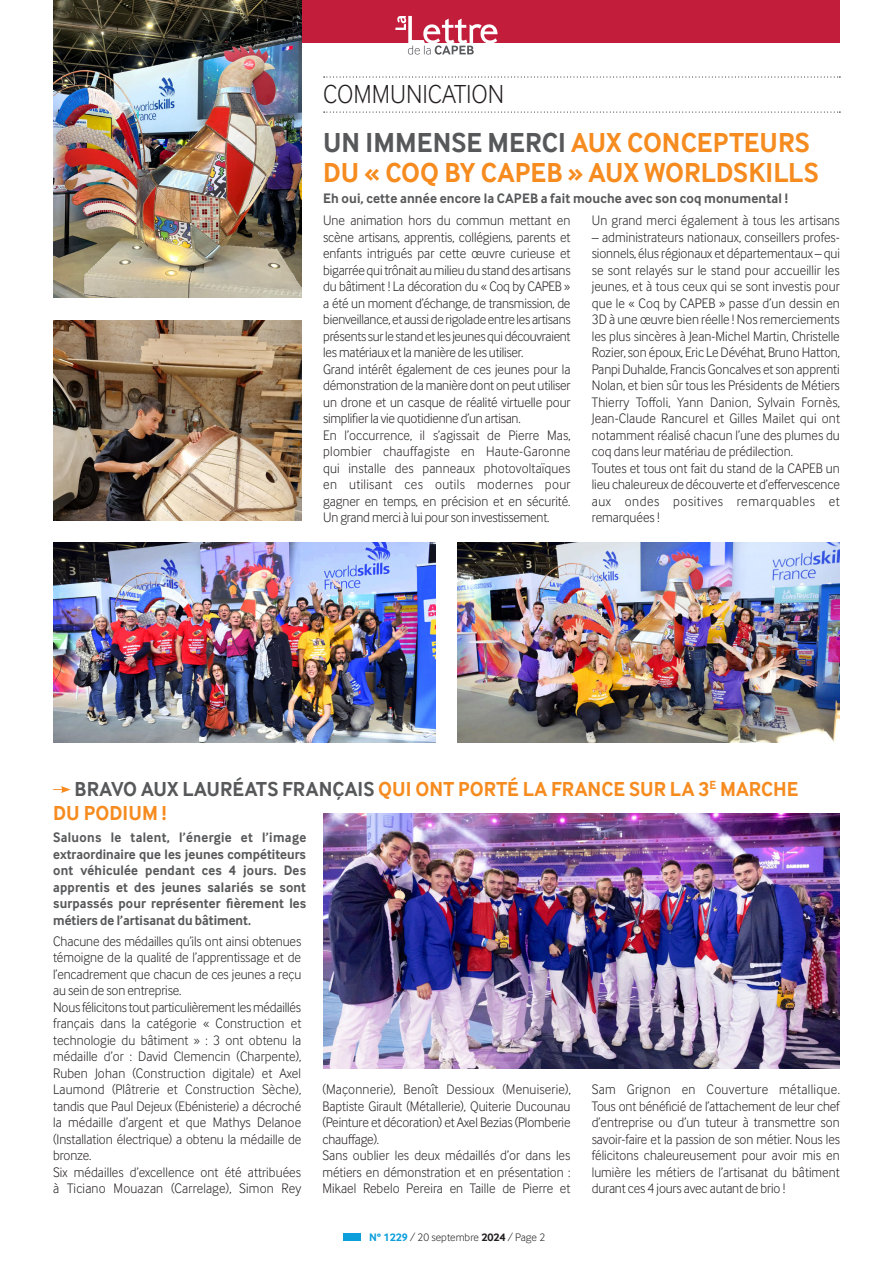
<style>
.page{position:relative;width:893px;height:1263px;background:#fff}
.page>*{position:absolute;margin:0;border:0;box-sizing:border-box;transform-origin:0 0}
.Titre_article{font:700 28.5px/30px "Inter Face";color:#f68b1f;scale:.94 1}
.Chap_Paraph{font:300 27px "Inter Face";color:#231f20;scale:.94 1}
.Titre_article-2{font:700 21px/24px "Inter Face";letter-spacing:.005em;color:#f68b1f;scale:.94 1}
.Textes_ok{font:300 14.25px/16.5px "Inter Face";letter-spacing:-.005em;color:#231f20;text-align:justify;scale:.94 1}
.Textes_ok-2{font:700 14.25px/16.5px "Inter Face";letter-spacing:.01em;color:#57585a;text-align:justify;scale:.92 1}
.Textes_ok-3{font:700 14.25px "Inter Face";letter-spacing:.01em;color:#57585a;scale:.94 1}
.Textes_ok-4{font:300 14.25px "Inter Face";letter-spacing:.025em;color:#231f20;scale:.94 1}
.t1{font:300 11.25px "Inter Face";color:#231f20}
.s1{color:#57585a}
.s2{font-weight:700;color:#0c9fdc}
.s3{font-weight:700}
</style>
<div class="page">
<div style="left:53px;top:0;width:787px;height:43px;background:#c21e3c"></div>
<svg style="left:395px;top:16px;width:102px;height:39px"></svg>
<svg style="left:324px;top:76px;width:516px;height:2px"></svg>
<svg style="left:324px;top:112px;width:516px;height:1px"></svg>
<img style="left:53px;top:0;width:249px;height:298px">
<img style="left:53px;top:320px;width:249px;height:200px">
<img style="left:457px;top:543px;width:383px;height:199px">
<img style="left:53px;top:543px;width:383px;height:199px">
<div style="left:344px;top:1233px;width:17px;height:8px;background:#0c9fdc"></div>
<svg style="left:53px;top:786px;width:18px;height:7px"></svg>
<img style="left:323px;top:814px;width:517px;height:255px">
<p class="Chap_Paraph" style="left:323px;top:79px;width:194px">COMMUNICATION</p>
<p class="Titre_article" style="left:323px;top:128px;width:529px"><span class="s1">UN IMMENSE MERCI</span> AUX CONCEPTEURS<br>DU « COQ BY CAPEB » AUX WORLDSKILLS</p>
<p class="Textes_ok-3" style="left:323px;top:190px;width:496px">Eh oui, cette année encore la CAPEB a fait mouche avec son coq monumental !</p>
<p class="Textes_ok" style="left:323px;top:212px;width:265px">Une animation hors du commun mettant en scène artisans, apprentis, collégiens, parents et enfants intrigués par cette œuvre curieuse et bigarrée qui trônait au milieu du stand des artisans du bâtiment ! La décoration du « Coq by CAPEB » a été un moment d’échange, de transmission, de bienveillance, et aussi de rigolade entre les artisans présents sur le stand et les jeunes qui découvraient les matériaux et la manière de les utiliser.</p>
<p class="Textes_ok" style="left:323px;top:361px;width:265px">Grand intérêt également de ces jeunes pour la démonstration de la manière dont on peut utiliser un drone et un casque de réalité virtuelle pour simplifier la vie quotidienne d’un artisan.</p>
<p class="Textes_ok" style="left:323px;top:427px;width:265px">En l’occurrence, il s’agissait de Pierre Mas, plombier chauffagiste en Haute-Garonne qui installe des panneaux photovoltaïques en utilisant ces outils modernes pour gagner en temps, en précision et en sécurité.<br>Un grand merci à lui pour son investissement.</p>
<p class="Textes_ok" style="left:592px;top:212px;width:265px">Un grand merci également à tous les artisans</p>
<p class="Textes_ok" style="left:592px;top:229px;width:266px">– administrateurs nationaux, conseillers profes&shy;sionnels, élus régionaux et départementaux – qui se sont relayés sur le stand pour accueillir les jeunes, et à tous ceux qui se sont investis pour que le « Coq by CAPEB » passe d’un dessin en 3D à une œuvre bien réelle ! Nos remerciements les plus sincères à Jean-Michel Martin, Christelle Rozier, son époux, Eric Le Dévéhat, Bruno Hatton, Panpi Duhalde, Francis Goncalves et son apprenti Nolan, et bien sûr tous les Présidents de Métiers Thierry Toffoli, Yann Danion, Sylvain Fornès, Jean-Claude Rancurel et Gilles Mailet qui ont notamment réalisé chacun l’une des plumes du coq dans leur matériau de prédilection.</p>
<p class="Textes_ok" style="left:592px;top:460px;width:265px">Toutes et tous ont fait du stand de la CAPEB un lieu chaleureux de découverte et d’effervescence aux ondes positives remarquables et remarquées !</p>
<p class="Titre_article-2" style="left:53px;top:777px;width:794px;text-indent:21px"><span class="s1">BRAVO AUX LAURÉATS FRANÇAIS</span> QUI ONT PORTÉ LA FRANCE SUR LA 3<sup>E</sup> MARCHE<br>DU PODIUM !</p>
<p class="Textes_ok-2" style="left:53px;top:829px;width:277px">Saluons le talent, l’énergie et l’image extraordinaire que les jeunes compétiteurs ont véhiculée pendant ces 4 jours. Des apprentis et des jeunes salariés se sont surpassés pour représenter fièrement les métiers de l’artisanat du bâtiment.</p>
<p class="Textes_ok" style="left:53px;top:932px;width:266px">Chacune des médailles qu’ils ont ainsi obtenues témoigne de la qualité de l’apprentissage et de l’encadrement que chacun de ces jeunes a reçu au sein de son entreprise.</p>
<p class="Textes_ok" style="left:53px;top:998px;width:266px">Nous félicitons tout particulièrement les médaillés français dans la catégorie « Construction et technologie du bâtiment » : 3 ont obtenu la médaille d’or : David Clemencin (Charpente), Ruben Johan (Construction digitale) et Axel Laumond (Plâtrerie et Construction Sèche), tandis que Paul Dejeux (Ebénisterie) a décroché la médaille d’argent et que Mathys Delanoe (Installation électrique) a obtenu la médaille de bronze.</p>
<p class="Textes_ok" style="left:53px;top:1163px;width:265px">Six médailles d’excellence ont été attribuées à Ticiano Mouazan (Carrelage), Simon Rey</p>
<p class="Textes_ok" style="left:322px;top:1081px;width:266px">(Maçonnerie), Benoît Dessioux (Menuiserie), Baptiste Girault (Métallerie), Quiterie Ducounau (Peinture et décoration) et Axel Bezias (Plomberie chauffage).</p>
<p class="Textes_ok" style="left:322px;top:1147px;width:265px">Sans oublier les deux médaillés d’or dans les métiers en démonstration et en présentation :<br>Mikael Rebelo Pereira en Taille de Pierre et</p>
<p class="Textes_ok-4" style="left:592px;top:1081px;width:265px">Sam Grignon en Couverture métallique.</p>
<p class="Textes_ok" style="left:592px;top:1097px;width:265px">Tous ont bénéficié de l’attachement de leur chef d’entreprise ou d’un tuteur à transmettre son savoir-faire et la passion de son métier. Nous les félicitons chaleureusement pour avoir mis en lumière les métiers de l’artisanat du bâtiment durant ces 4 jours avec autant de brio !</p>
<p class="t1" style="left:369px;top:1231px;width:178px"><span class="s2">N° 1229</span> / 20 septembre <span class="s3">2024</span> / Page 2</p>
</div>
